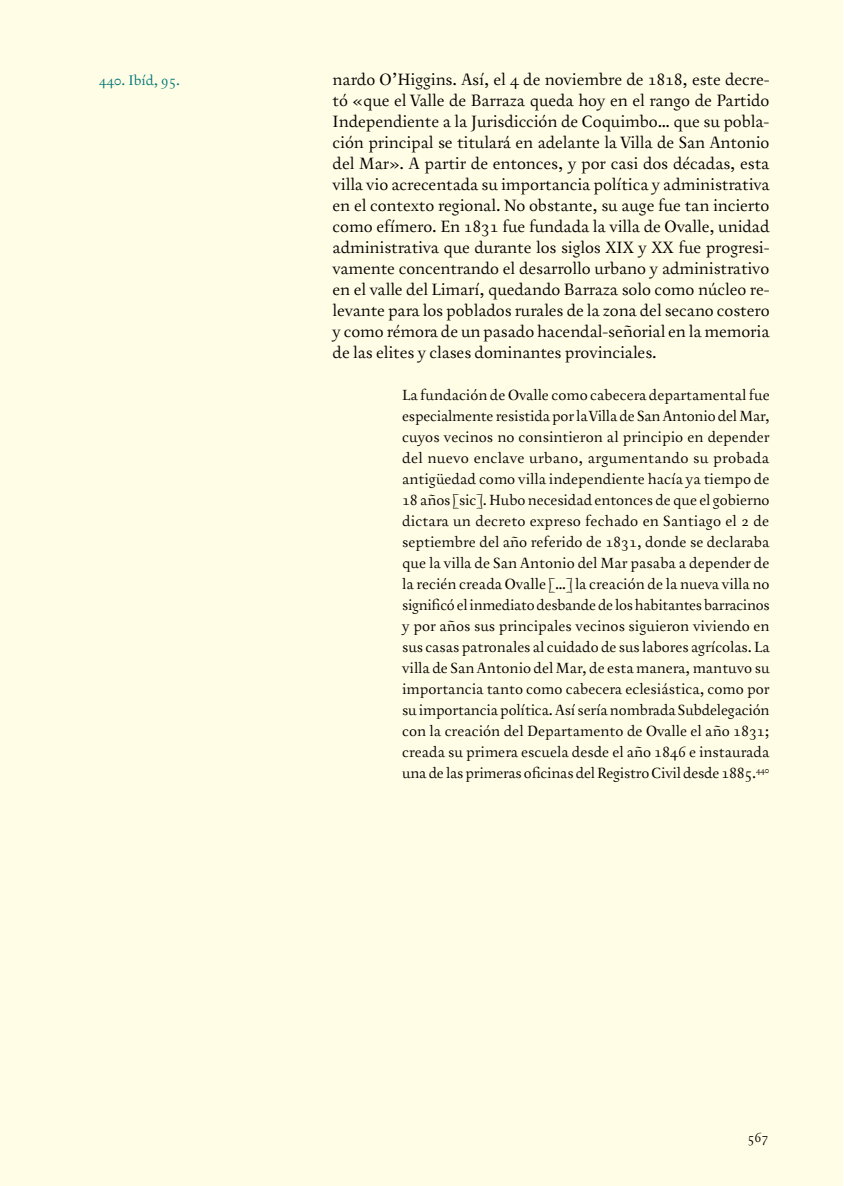
<style>
.page{position:relative;width:844px;height:1186px;background:#fff}
.page>*{position:absolute;margin:0;border:0;box-sizing:border-box;transform-origin:0 0}
.t1{font:17.5px/21px "Australis Pro";letter-spacing:-.005em;color:#000;text-align:justify}
.t2{font:15.75px/21px "Australis Pro";letter-spacing:-.01em;color:#000;text-align:justify}
.t3{font:14.88px "Australis Pro";color:#007785}
.t4{font:14px "Australis Pro";color:#000}
</style>
<div class="page">
<div style="left:0;top:1px;width:842px;height:1185px;background:#fffde5"></div>
<p class="t3" style="left:99px;top:72px;width:82px">440. Ibíd, 95.</p>
<p class="t1" style="left:332px;top:69px;width:438px">nardo O’Higgins. Así, el 4 de noviembre de 1818, este decre&shy;tó «que el Valle de Barraza queda hoy en el rango de Partido Independiente a la Jurisdicción de Coquimbo… que su pobla&shy;ción principal se titulará en adelante la Villa de San Antonio del Mar». A partir de entonces, y por casi dos décadas, esta villa vio acrecentada su importancia política y administrativa en el contexto regional. No obstante, su auge fue tan incierto como efímero. En 1831 fue fundada la villa de Ovalle, unidad administrativa que durante los siglos XIX y XX fue progresi&shy;vamente concentrando el desarrollo urbano y administrativo en el valle del Limarí, quedando Barraza solo como núcleo re&shy;levante para los poblados rurales de la zona del secano costero y como rémora de un pasado hacendal-señorial en la memoria de las elites y clases dominantes provinciales.</p>
<p class="t2" style="left:402px;top:384px;width:369px">La fundación de Ovalle como cabecera departamental fue especialmente resistida por la Villa de San Antonio del Mar, cuyos vecinos no consintieron al principio en depender del nuevo enclave urbano, argumentando su probada antigüedad como villa independiente hacía ya tiempo de 18 años [sic]. Hubo necesidad entonces de que el gobierno dictara un decreto expreso fechado en Santiago el 2 de septiembre del año referido de 1831, donde se declaraba que la villa de San Antonio del Mar pasaba a depender de la recién creada Ovalle […] la creación de la nueva villa no significó el inmediato desbande de los habitantes barracinos y por años sus principales vecinos siguieron viviendo en sus casas patronales al cuidado de sus labores agrícolas. La villa de San Antonio del Mar, de esta manera, mantuvo su importancia tanto como cabecera eclesiástica, como por su importancia política. Así sería nombrada Subdelegación con la creación del Departamento de Ovalle el año 1831; creada su primera escuela desde el año 1846 e instaurada una de las primeras oficinas del Registro Civil desde 1885.<sup>440</sup></p>
<p class="t4" style="left:747px;top:1130px;width:23px">567</p>
</div>
